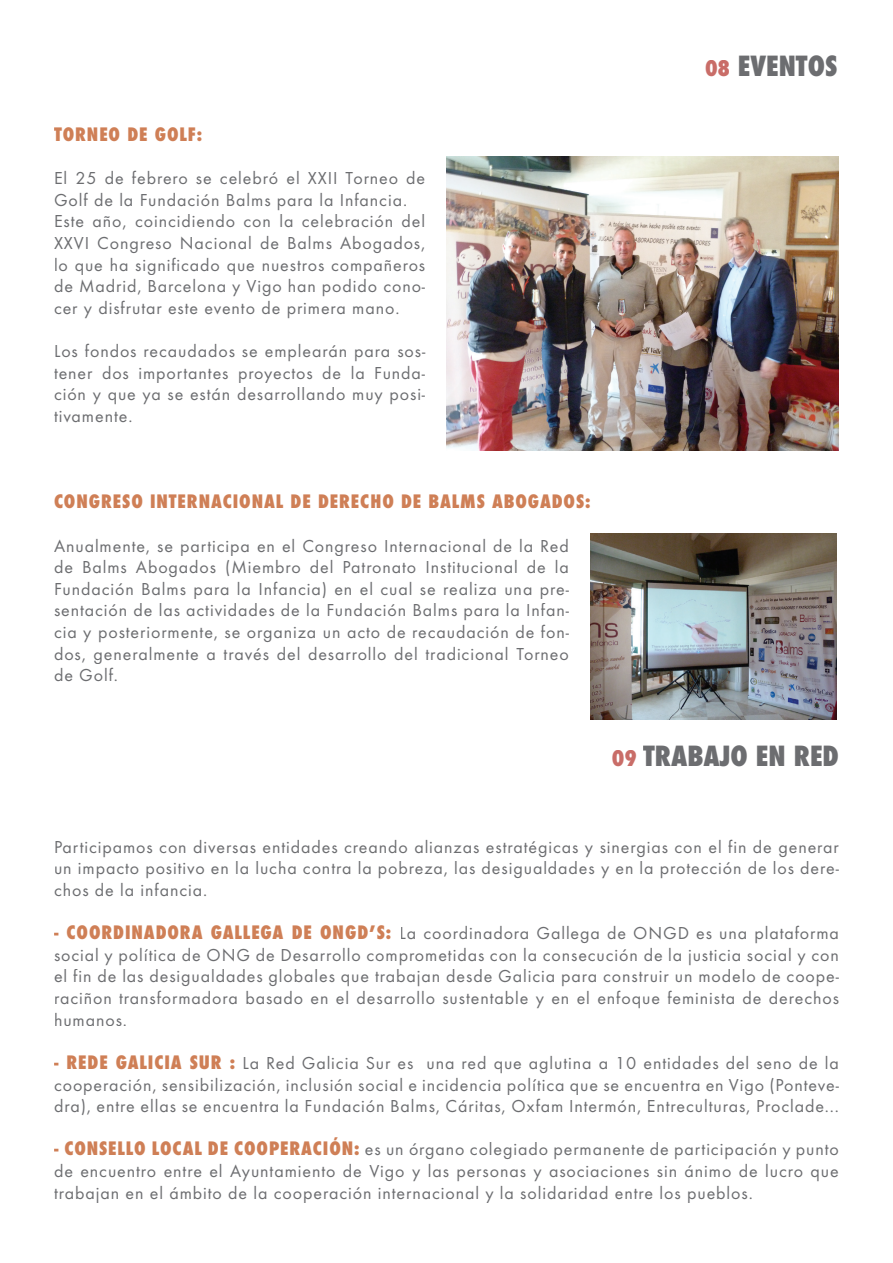
<style>
.page{position:relative;width:893px;height:1263px;background:#fff}
.page>*{position:absolute;margin:0;border:0;box-sizing:border-box;transform-origin:0 0}
.t1{font:800 condensed 27px "Futura";color:#6c6d70}
.t2{font:18px/21.6px "Futura EF";letter-spacing:.05em;color:#6c6d70;text-align:justify}
.t3{font:800 condensed 18px "Futura";letter-spacing:.05em;color:#cf7f56}
.s1{font-size:21px;color:#c96d68}
.s2{font-family:"Futura";font-weight:800;font-stretch:condensed;color:#cf7f56}
</style>
<div class="page">
<img style="left:446px;top:156px;width:393px;height:295px">
<img style="left:590px;top:533px;width:247px;height:186px">
<p class="t3" style="left:54px;top:122px;width:150px">TORNEO DE GOLF:</p>
<p class="t2" style="left:54px;top:168px;width:373px;text-align:left">El 25 de febrero se celebró el XXII Torneo de Golf de la Fundación Balms para la Infancia.<br>Este año, coincidiendo con la celebración del XXVI Congreso Nacional de Balms Abogados, lo que ha significado que nuestros compañeros de Madrid, Barcelona y Vigo han podido cono&shy;cer y disfrutar este evento de primera mano.</p>
<p class="t2" style="left:54px;top:340px;width:373px">Los fondos recaudados se emplearán para sos&shy;tener dos importantes proyectos de la Funda&shy;ción y que ya se están desarrollando muy posi&shy;tivamente.</p>
<h1 class="t1" style="left:705px;top:48px;width:134px"><span class="s1">08</span> EVENTOS</h1>
<p class="t3" style="left:54px;top:489px;width:538px">CONGRESO INTERNACIONAL DE DERECHO DE BALMS ABOGADOS:</p>
<p class="t2" style="left:54px;top:535px;width:516px">Anualmente, se participa en el Congreso Internacional de la Red de Balms Abogados (Miembro del Patronato Institucional de la Fundación Balms para la Infancia) en el cual se realiza una pre&shy;sentación de las actividades de la Fundación Balms para la Infan&shy;cia y posteriormente, se organiza un acto de recaudación de fon&shy;dos, generalmente a través del desarrollo del tradicional Torneo de Golf.</p>
<h1 class="t1" style="left:612px;top:738px;width:229px"><span class="s1">09</span> TRABAJO EN RED</h1>
<p class="t2" style="left:54px;top:836px;width:786px">Participamos con diversas entidades creando alianzas estratégicas y sinergias con el fin de generar un impacto positivo en la lucha contra la pobreza, las desigualdades y en la protección de los dere&shy;chos de la infancia.</p>
<p class="t2" style="left:54px;top:922px;width:786px"><span class="s2">- COORDINADORA GALLEGA DE ONGDʼS:</span> La coordinadora Gallega de ONGD es una plataforma social y política de ONG de Desarrollo comprometidas con la consecución de la justicia social y con el fin de las desigualdades globales que trabajan desde Galicia para construir un modelo de coope&shy;raciñon transformadora basado en el desarrollo sustentable y en el enfoque feminista de derechos humanos.</p>
<p class="t2" style="left:54px;top:1052px;width:786px"><span class="s2">- REDE GALICIA SUR :</span> La Red Galicia Sur es una red que aglutina a 10 entidades del seno de la cooperación, sensibilización, inclusión social e incidencia política que se encuentra en Vigo (Ponteve&shy;dra), entre ellas se encuentra la Fundación Balms, Cáritas, Oxfam Intermón, Entreculturas, Proclade...</p>
<p class="t2" style="left:54px;top:1138px;width:786px"><span class="s2">- CONSELLO LOCAL DE COOPERACIÓN:</span> es un órgano colegiado permanente de participación y punto de encuentro entre el Ayuntamiento de Vigo y las personas y asociaciones sin ánimo de lucro que trabajan en el ámbito de la cooperación internacional y la solidaridad entre los pueblos.</p>
</div>
